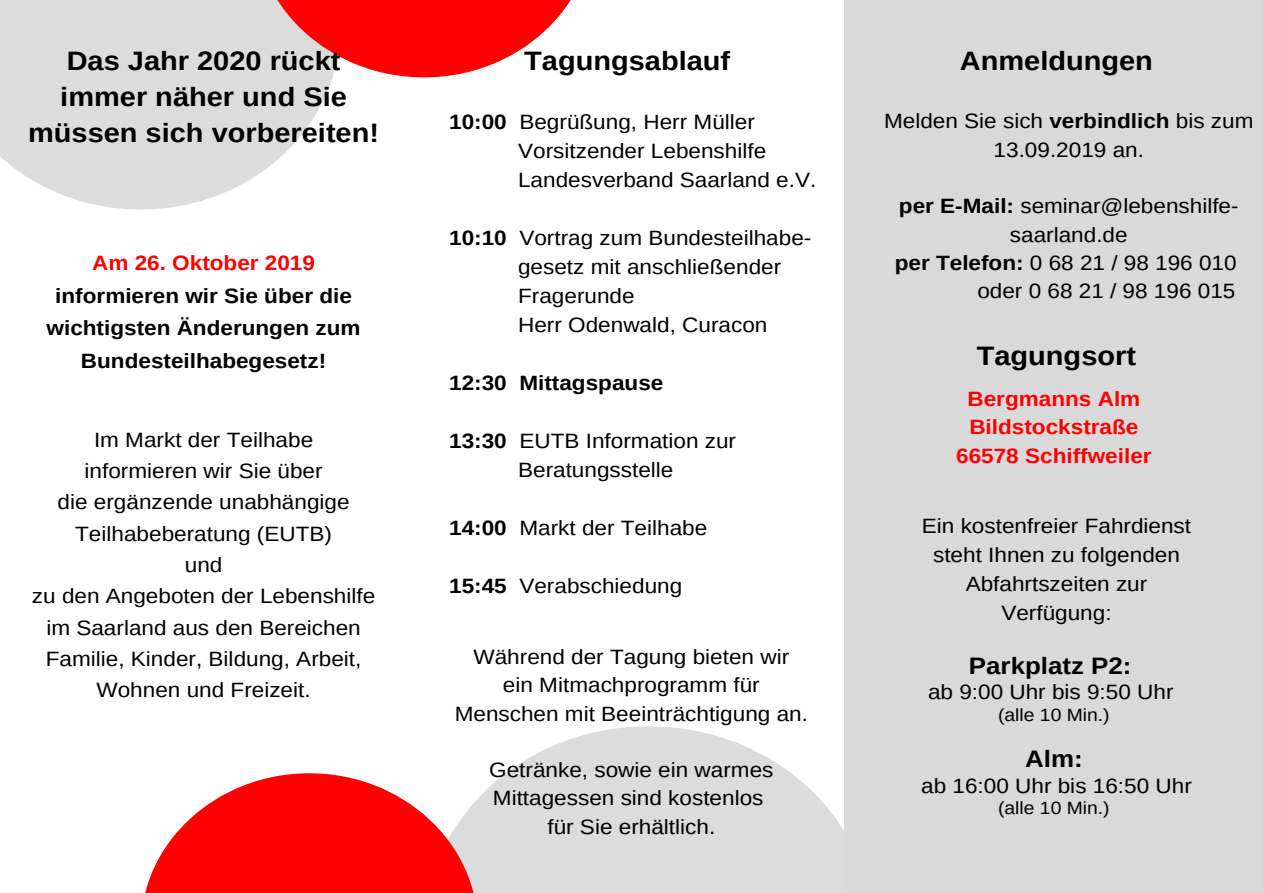
<style>
.page{position:relative;width:1263px;height:893px;background:#fff}
.page>*{position:absolute;margin:0;border:0;box-sizing:border-box;transform-origin:0 0}
.t1{font:700 26.7px/36.2px "Arimo";color:#000;text-align:center;scale:1.09 1}
.t2{font:700 23.85px "Arimo";color:#000;scale:1.09 1}
.t3{font:20.7px/29px "Arimo";color:#000;text-align:center;scale:1.09 1}
.t4{font:700 20.7px/32.5px "Arimo";color:#000;text-align:center;scale:1.09 1}
.t5{font:700 20.7px/28.5px "Arimo";color:#f00;text-align:center;scale:1.09 1}
.t6{font:17.7px "Arimo";color:#000;scale:1.09 1}
.s1{font-weight:700}
</style>
<div class="page">
<svg style="left:478px;top:726px;width:366px;height:167px;fill:#dcdcdc"></svg>
<div style="left:844px;top:0;width:419px;height:893px;background:#d9d9d9"></div>
<svg style="left:0;top:0;width:333px;height:210px;background:#e1e1e1"></svg>
<svg style="left:254px;top:0;width:317px;height:77px"></svg>
<svg style="left:145px;top:773px;width:333px;height:120px"></svg>
<p class="t1" style="left:28px;top:42px;width:323px">Das Jahr 2020 rückt immer näher und Sie müssen sich vorbereiten!</p>
<p class="t5" style="left:92px;top:249px;width:206px">Am 26. Oktober 2019</p>
<p class="t4" style="left:47px;top:279px;width:290px">informieren wir Sie über die wichtigsten Änderungen zum<br>Bundesteilhabegesetz!</p>
<p class="t3" style="left:32px;top:424px;width:316px;line-height:31.2px">Im Markt der Teilhabe<br>informieren wir Sie über<br>die ergänzende unabhängige<br>Teilhabeberatung (EUTB)<br>und<br>zu den Angeboten der Lebenshilfe im Saarland aus den Bereichen<br>Familie, Kinder, Bildung, Arbeit,<br>Wohnen und Freizeit.</p>
<p class="t1" style="left:524px;top:43px;width:190px">Tagungsablauf</p>
<p class="t3" style="left:518px;top:107px;width:275px;text-align:left;text-indent:-69px"><span class="s1">10:00</span> Begrüßung, Herr Müller<br>Vorsitzender Lebenshilfe<br>Landesverband Saarland e.V.</p>
<p class="t3" style="left:518px;top:223px;width:271px;text-align:left;text-indent:-69px"><span class="s1">10:10</span> Vortrag zum Bundesteilhabe&shy;gesetz mit anschließender<br>Fragerunde<br>Herr Odenwald, Curacon</p>
<p class="t4" style="left:449px;top:366px;width:198px">12:30 Mittagspause</p>
<p class="t3" style="left:449px;top:426px;width:265px"><span class="s1">13:30</span> EUTB Information zur<br>Beratungsstelle</p>
<p class="t3" style="left:449px;top:513px;width:238px"><span class="s1">14:00</span> Markt der Teilhabe</p>
<p class="t3" style="left:449px;top:571px;width:215px"><span class="s1">15:45</span> Verabschiedung</p>
<p class="t3" style="left:455px;top:643px;width:326px;line-height:28.3px">Während der Tagung bieten wir<br>ein Mitmachprogramm für<br>Menschen mit Beeinträchtigung an.</p>
<p class="t3" style="left:489px;top:756px;width:262px;line-height:28.3px">Getränke, sowie ein warmes<br>Mittagessen sind kostenlos für Sie erhältlich.</p>
<p class="t1" style="left:960px;top:43px;width:179px">Anmeldungen</p>
<p class="t3" style="left:884px;top:107px;width:340px;line-height:28.3px">Melden Sie sich <span class="s1">verbindlich</span> bis zum<br>13.09.2019 an.</p>
<p class="t3" style="left:899px;top:192px;width:313px"><span class="s1">per E-Mail:</span> seminar@lebenshilfe-</p>
<p class="t3" style="left:1010px;top:220px;width:110px">saarland.de</p>
<p class="t3" style="left:895px;top:248px;width:315px"><span class="s1">per Telefon:</span> 0 68 21 / 98 196 010</p>
<p class="t3" style="left:977px;top:277px;width:238px">oder 0 68 21 / 98 196 015</p>
<p class="t1" style="left:977px;top:337px;width:148px">Tagungsort</p>
<p class="t5" style="left:956px;top:384px;width:181px">Bergmanns Alm<br>Bildstockstraße<br>66578 Schiffweiler</p>
<p class="t3" style="left:922px;top:511px;width:249px">Ein kostenfreier Fahrdienst steht Ihnen zu folgenden<br>Abfahrtszeiten zur<br>Verfügung:</p>
<p class="t2" style="left:969px;top:652px;width:151px">Parkplatz P2:</p>
<p class="t3" style="left:928px;top:677px;width:227px">ab 9:00 Uhr bis 9:50 Uhr</p>
<p class="t6" style="left:998px;top:705px;width:104px">(alle 10 Min.)</p>
<p class="t2" style="left:1025px;top:745px;width:54px">Alm:</p>
<p class="t3" style="left:921px;top:771px;width:250px">ab 16:00 Uhr bis 16:50 Uhr</p>
<p class="t6" style="left:998px;top:798px;width:104px">(alle 10 Min.)</p>
</div>
